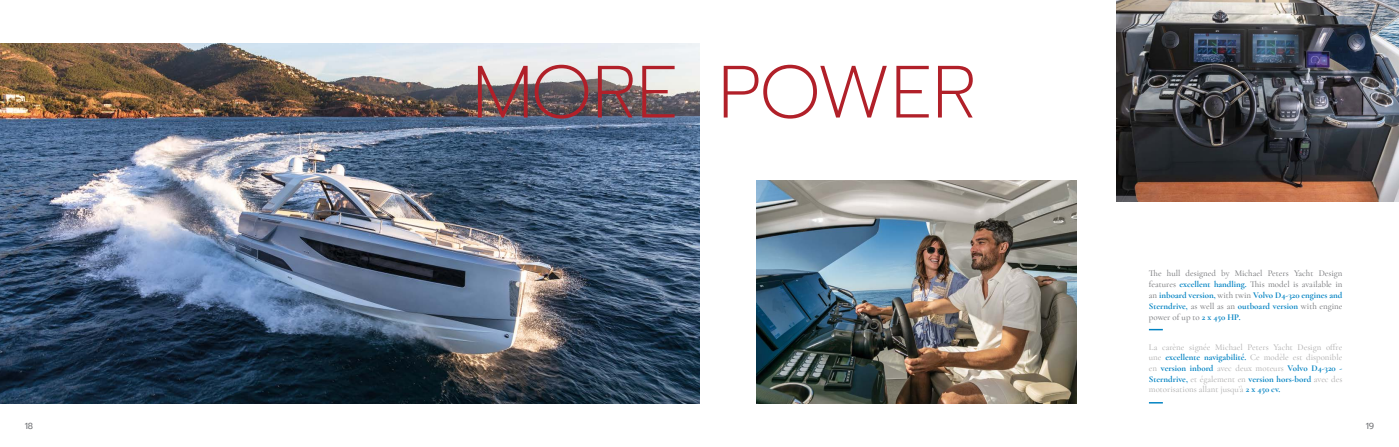
<style>
.page{position:relative;width:1399px;height:447px;background:#fff}
.page>*{position:absolute;margin:0;border:0;box-sizing:border-box;transform-origin:0 0}
.t1{font:200 73.85px "Prompt";color:#b12029}
.t2{font:500 8.84px/10.6px "Cormorant Garamond";color:#b2b1b1;text-align:justify}
.t3{font:500 8.84px/10.8px "Cormorant Garamond";color:#76777a;text-align:justify}
.t4{font:8.75px "Prompt";color:#76777a}
.s1{font-weight:700;color:#0082c2}
</style>
<div class="page">
<img style="left:756px;top:180px;width:321px;height:223px">
<img style="left:0;top:43px;width:699px;height:360px">
<img style="left:1116px;top:0;width:283px;height:201px">
<svg style="left:1149px;top:402px;width:14px;height:1px"></svg>
<svg style="left:1149px;top:328px;width:14px;height:2px"></svg>
<h1 class="t1" style="left:472px;top:37px;width:506px">MORE POWER</h1>
<p class="t3" style="left:1149px;top:268px;width:195px">The hull designed by Michael Peters Yacht Design features <span class="s1">excellent handling.</span> This model is available in an <span class="s1">inboard version,</span> with twin <span class="s1">Volvo D4-320 engines and Sterndrive,</span> as well as an <span class="s1">outboard version</span> with engine power of up to <span class="s1">2 x 450 HP.</span></p>
<p class="t2" style="left:1149px;top:341px;width:195px">La carène signée Michael Peters Yacht Design offre une <span class="s1">excellente navigabilité.</span> Ce modèle est disponible en <span class="s1">version inbord</span> avec deux moteurs <span class="s1">Volvo D4-320 - Sterndrive,</span> et également en <span class="s1">version hors-bord</span> avec des motorisations allant jusqu’à <span class="s1">2 x 450 cv.</span></p>
<p class="t4" style="left:25px;top:419px;width:10px">18</p>
<p class="t4" style="left:1366px;top:419px;width:10px">19</p>
</div>
